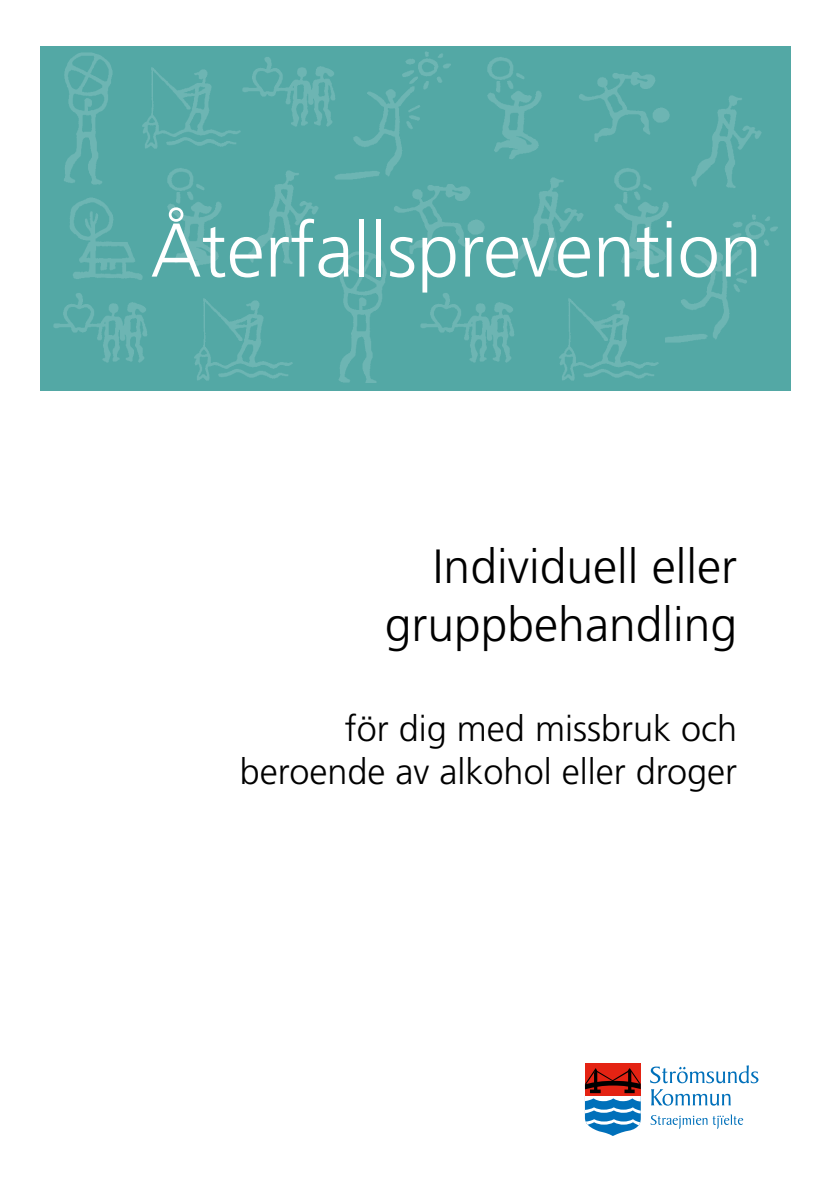
<style>
.page{position:relative;width:840px;height:1191px;background:#fff}
.page>*{position:absolute;margin:0;border:0;box-sizing:border-box;transform-origin:0 0}
.H1_Rubrik{font:300 76px "Frutiger LT Std";color:#fff}
.H2_Underrubrik_startsida{font:300 48px/57.6px "Frutiger LT Std";color:#000;text-align:right}
.H3_Underrubrik__mindre_startsida{font:300 36px/43.2px "Frutiger LT Std";color:#000;text-align:right}
</style>
<div class="page">
<div style="left:40px;top:46px;width:750px;height:344px;background:#53a8a5"></div>
<img style="left:167px;top:168px;width:55px;height:102px">
<img style="left:579px;top:72px;width:91px;height:70px">
<img style="left:70px;top:198px;width:73px;height:82px">
<img style="left:53px;top:293px;width:94px;height:70px">
<img style="left:194px;top:298px;width:99px;height:83px">
<img style="left:248px;top:170px;width:71px;height:94px">
<img style="left:614px;top:168px;width:55px;height:102px">
<img style="left:394px;top:184px;width:91px;height:70px">
<img style="left:664px;top:215px;width:114px;height:128px">
<img style="left:420px;top:293px;width:94px;height:70px">
<img style="left:559px;top:298px;width:100px;height:83px">
<img style="left:512px;top:177px;width:72px;height:94px">
<img style="left:338px;top:251px;width:49px;height:131px">
<img style="left:487px;top:57px;width:55px;height:102px">
<img style="left:334px;top:51px;width:117px;height:129px">
<img style="left:142px;top:67px;width:99px;height:82px">
<img style="left:691px;top:95px;width:71px;height:93px">
<img style="left:64px;top:52px;width:49px;height:133px">
<img style="left:239px;top:54px;width:100px;height:74px">
<svg style="left:650px;top:1065px;width:108px;height:18px"></svg>
<svg style="left:651px;top:1089px;width:79px;height:16px"></svg>
<div style="left:584px;top:1063px;width:56px;height:33px;background:#e42313"></div>
<svg style="left:584px;top:1068px;width:56px;height:68px"></svg>
<svg style="left:650px;top:1114px;width:92px;height:15px"></svg>
<h1 class="H1_Rubrik" style="left:151px;top:207px;width:612px">Återfallsprevention</h1>
<h2 class="H2_Underrubrik_startsida" style="left:384px;top:538px;width:354px">Individuell eller gruppbehandling</h2>
<h3 class="H3_Underrubrik__mindre_startsida" style="left:240px;top:707px;width:498px">för dig med missbruk och beroende av alkohol eller droger</h3>
</div>
